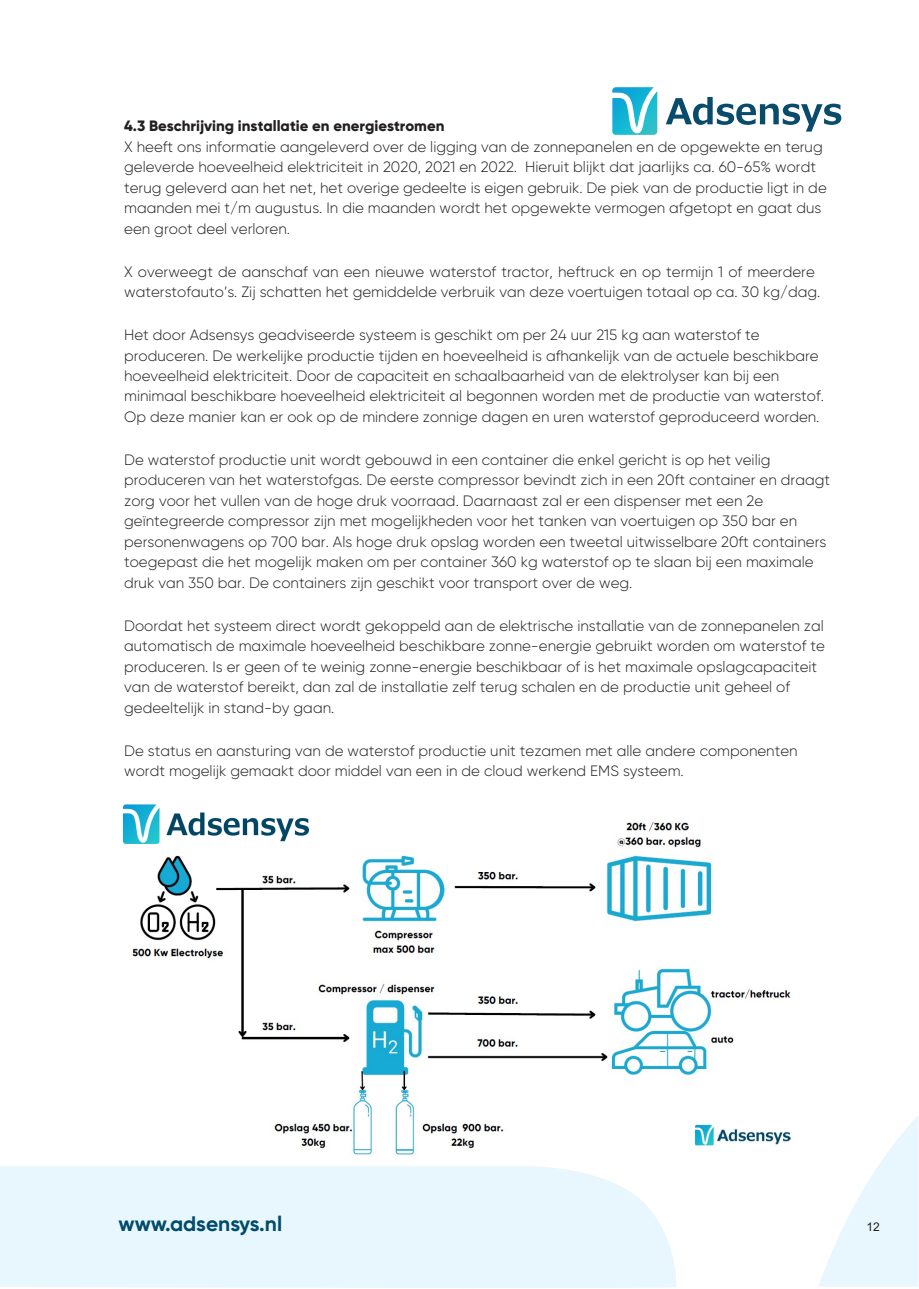
<style>
.page{position:relative;width:919px;height:1289px;background:#fff}
.page>*{position:absolute;margin:0;border:0;box-sizing:border-box;transform-origin:0 0}
.t1{font:700 21px "Gilroy";color:#014b6b}
.t2{font:300 15px/20.4px "Gilroy";color:#231f20}
.t3{font:800 15px "Gilroy";color:#231f20}
.t4{font:12px "M Arial";color:#231f20}
</style>
<div class="page">
<svg style="left:0;top:1116px;width:918px;height:172px;fill:#e8f6fd"></svg>
<svg style="left:612px;top:87px;width:45px;height:48px"></svg>
<svg style="left:665px;top:97px;width:176px;height:35px"></svg>
<img style="left:98px;top:804px;width:701px;height:352px">
<img style="left:124px;top:805px;width:185px;height:38px">
<p class="t3" style="left:124px;top:117px;width:322px">4.3 Beschrijving installatie en energiestromen</p>
<p class="t2" style="left:124px;top:136px;width:704px">X heeft ons informatie aangeleverd over de ligging van de zonnepanelen en de opgewekte en terug geleverde hoeveelheid elektriciteit in 2020, 2021 en 2022. Hieruit blijkt dat jaarlijks ca. 60-65% wordt terug geleverd aan het net, het overige gedeelte is eigen gebruik. De piek van de productie ligt in de maanden mei t/m augustus. In die maanden wordt het opgewekte vermogen afgetopt en gaat dus een groot deel verloren.</p>
<p class="t2" style="left:124px;top:261px;width:697px">X overweegt de aanschaf van een nieuwe waterstof tractor, heftruck en op termijn 1 of meerdere waterstofauto’s. Zij schatten het gemiddelde verbruik van deze voertuigen totaal op ca. 30 kg/dag.</p>
<p class="t2" style="left:124px;top:324px;width:701px">Het door Adsensys geadviseerde systeem is geschikt om per 24 uur 215 kg aan waterstof te produceren. De werkelijke productie tijden en hoeveelheid is afhankelijk van de actuele beschikbare hoeveelheid elektriciteit. Door de capaciteit en schaalbaarheid van de elektrolyser kan bij een minimaal beschikbare hoeveelheid elektriciteit al begonnen worden met de productie van waterstof.<br>Op deze manier kan er ook op de mindere zonnige dagen en uren waterstof geproduceerd worden.</p>
<p class="t2" style="left:124px;top:449px;width:707px">De waterstof productie unit wordt gebouwd in een container die enkel gericht is op het veilig produceren van het waterstofgas. De eerste compressor bevindt zich in een 20ft container en draagt zorg voor het vullen van de hoge druk voorraad. Daarnaast zal er een dispenser met een 2e geïntegreerde compressor zijn met mogelijkheden voor het tanken van voertuigen op 350 bar en personenwagens op 700 bar. Als hoge druk opslag worden een tweetal uitwisselbare 20ft containers toegepast die het mogelijk maken om per container 360 kg waterstof op te slaan bij een maximale druk van 350 bar. De containers zijn geschikt voor transport over de weg.</p>
<p class="t2" style="left:124px;top:615px;width:702px">Doordat het systeem direct wordt gekoppeld aan de elektrische installatie van de zonnepanelen zal automatisch de maximale hoeveelheid beschikbare zonne-energie gebruikt worden om waterstof te produceren. Is er geen of te weinig zonne-energie beschikbaar of is het maximale opslagcapaciteit van de waterstof bereikt, dan zal de installatie zelf terug schalen en de productie unit geheel of gedeeltelijk in stand-by gaan.</p>
<p class="t2" style="left:124px;top:740px;width:675px">De status en aansturing van de waterstof productie unit tezamen met alle andere componenten wordt mogelijk gemaakt door middel van een in de cloud werkend EMS systeem.</p>
<h1 class="t1" style="left:119px;top:1210px;width:165px">www.adsensys.nl</h1>
<p class="t4" style="left:866px;top:1220px;width:15px">12</p>
</div>
